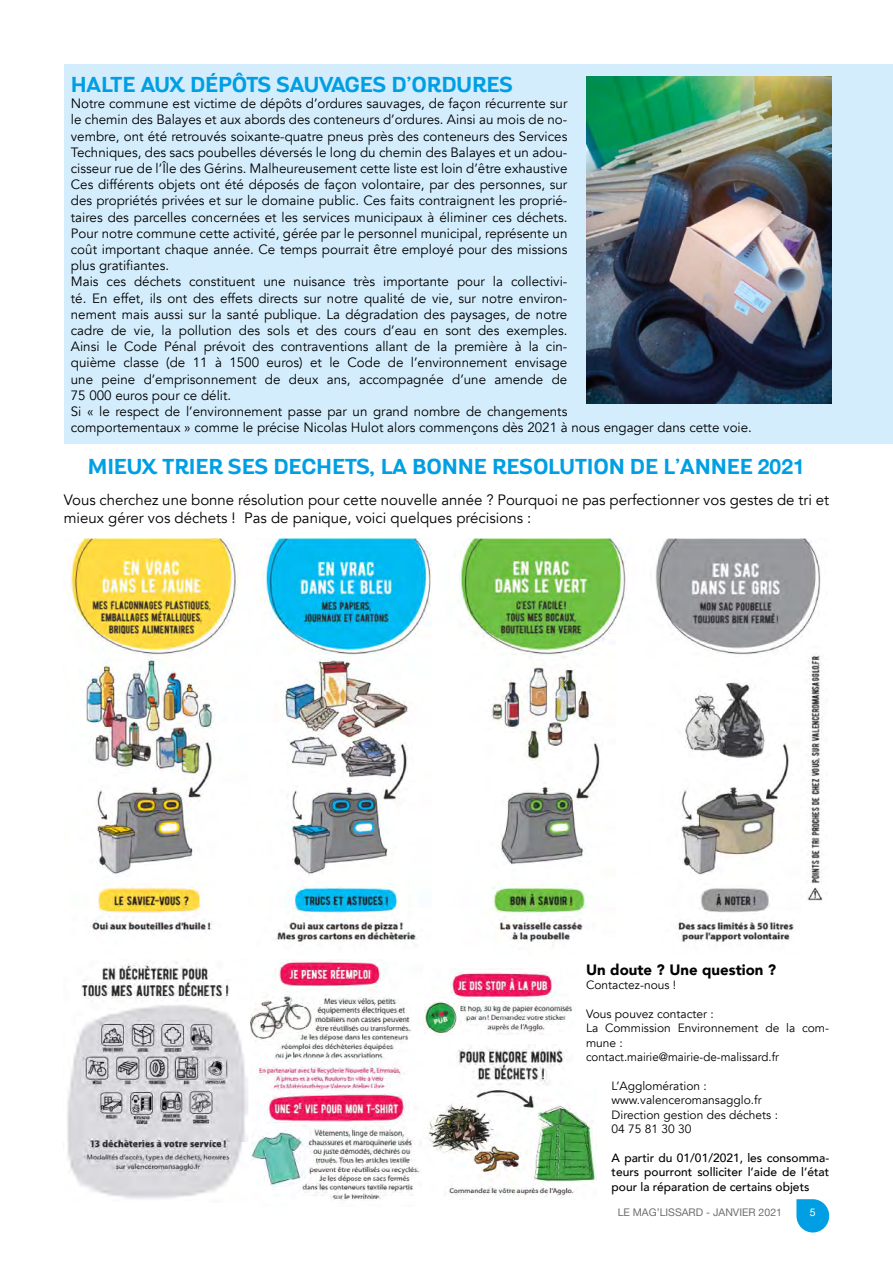
<style>
.page{position:relative;width:893px;height:1263px;background:#fff}
.page>*{position:absolute;margin:0;border:0;box-sizing:border-box;transform-origin:0 0}
.t1{font:700 21px "Altair";color:#009fe3}
.t2{font:15px/18px "Avenir";color:#000}
.t3{font:900 15px "Avenir";color:#000}
.t4{font:13.5px/16.2px "Avenir";color:#000}
.t5{font:12px/14.4px "Avenir";color:#000}
.t6{font:500 12px/14.4px "Avenir";color:#000;text-align:justify}
.t7{font:10.5px "Helvetica Neue";color:#706f6f}
.t8{font:10.5px "Helvetica Neue";color:#fff}
.s1{font-family:"Helvetica Neue"}
</style>
<div class="page">
<img style="left:250px;top:960px;width:162px;height:131px">
<div style="left:65px;top:64px;width:828px;height:379px;background:#d4edfc"></div>
<svg style="left:796px;top:1199px;width:33px;height:33px"></svg>
<img style="left:586px;top:77px;width:245px;height:326px">
<img style="left:67px;top:962px;width:181px;height:237px">
<img style="left:250px;top:1094px;width:172px;height:107px">
<img style="left:425px;top:972px;width:148px;height:63px">
<img style="left:428px;top:1089px;width:169px;height:109px">
<img style="left:456px;top:1045px;width:111px;height:41px">
<img style="left:70px;top:538px;width:753px;height:407px">
<h1 class="t1" style="left:71px;top:71px;width:444px">HALTE AUX DÉPÔTS SAUVAGES D’ORDURES</h1>
<p class="t4" style="left:71px;top:96px;width:683px">Notre commune est victime de dépôts d’ordures sauvages, de façon récurrente sur<br>le chemin des Balayes et aux abords des conteneurs d’ordures. Ainsi au mois de no-<br>vembre, ont été retrouvés soixante-quatre pneus près des conteneurs des Services<br>Techniques, des sacs poubelles déversés le long du chemin des Balayes et un adou-<br>cisseur rue de l’Île des Gérins. Malheureusement cette liste est loin d’être exhaustive<br>Ces différents objets ont été déposés de façon volontaire, par des personnes, sur<br>des propriétés privées et sur le domaine public. Ces faits contraignent les proprié-<br>taires des parcelles concernées et les services municipaux à éliminer ces déchets.<br>Pour notre commune cette activité, gérée par le personnel municipal, représente un<br>coût important chaque année. Ce temps pourrait être employé pour des missions<br>plus gratifiantes.<br>Mais ces déchets constituent une nuisance très importante pour la collectivi-<br>té. En effet, ils ont des effets directs sur notre qualité de vie, sur notre environ-<br>nement mais aussi sur la santé publique. La dégradation des paysages, de notre<br>cadre de vie, la pollution des sols et des cours d’eau en sont des exemples.<br>Ainsi le Code Pénal prévoit des contraventions allant de la première à la cin-<br>quième classe (de 11 à 1500 euros) et le Code de l’environnement envisage<br>une peine d’emprisonnement de deux ans, accompagnée d’une amende de<br>75 000 euros pour ce délit.<br>Si « le respect de l’environnement passe par un grand nombre de changements<br>comportementaux » comme le précise Nicolas Hulot alors commençons dès 2021 à nous engager dans cette voie.</p>
<h1 class="t1" style="left:88px;top:453px;width:718px">MIEUX TRIER SES DECHETS, LA BONNE RESOLUTION DE L’ANNEE <span class="s1">2021</span></h1>
<p class="t2" style="left:64px;top:491px;width:767px">Vous cherchez une bonne résolution pour cette nouvelle année ? Pourquoi ne pas perfectionner vos gestes de tri et mieux gérer vos déchets ! Pas de panique, voici quelques précisions :</p>
<p class="t3" style="left:586px;top:956px;width:192px">Un doute ? Une question ?</p>
<p class="t5" style="left:586px;top:978px;width:92px">Contactez-nous !</p>
<p class="t5" style="left:586px;top:1006px;width:245px">Vous pouvez contacter :<br>La Commission Environnement de la com&shy;mune :<br>contact.mairie@mairie-de-malissard.fr</p>
<p class="t5" style="left:612px;top:1078px;width:168px">L’Agglomération : www.valenceromansagglo.fr<br>Direction gestion des déchets :<br>04 75 81 30 30</p>
<p class="t6" style="left:612px;top:1150px;width:219px">A partir du 01/01/2021, les consomma&shy;teurs pourront solliciter l’aide de l’état pour la réparation de certains objets</p>
<p class="t7" style="left:618px;top:1205px;width:166px">LE MAG’LISSARD - JANVIER 2021</p>
<p class="t8" style="left:810px;top:1205px;width:7px">5</p>
</div>
